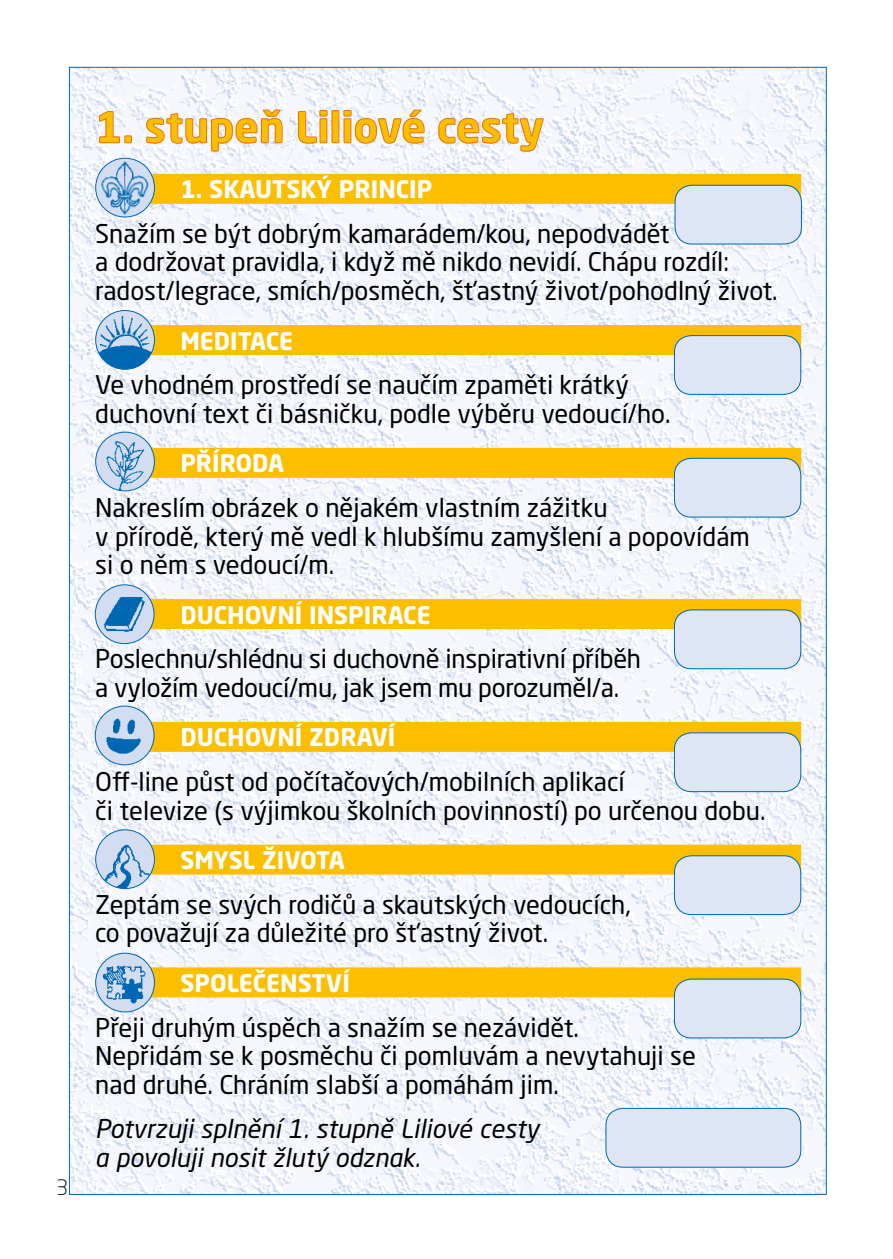
<style>
.page{position:relative;width:893px;height:1259px;background:#fff}
.page>*{position:absolute;margin:0;border:0;box-sizing:border-box;transform-origin:0 0}
.t1{font:700 42px "Neo Sans Pro";color:#fcbf00}
.t2{font:25.5px/28.5px "Neo Sans Pro";color:#000}
.t3{font:italic 25.5px/28.5px "Neo Sans Pro";color:#000}
.t4{font:700 24px "Neo Sans Pro";color:#fff}
.t5{font:300 21px "Neo Sans Pro";color:#000}
</style>
<div class="page">
<img style="left:71px;top:69px;width:754px;height:1123px">
<div style="left:121px;top:174px;width:680px;height:30px;background:#fcbf00"></div>
<div style="left:121px;top:325px;width:680px;height:30px;background:#fcbf00"></div>
<div style="left:121px;top:448px;width:680px;height:30px;background:#fcbf00"></div>
<div style="left:121px;top:599px;width:680px;height:30px;background:#fcbf00"></div>
<div style="left:121px;top:722px;width:680px;height:30px;background:#fcbf00"></div>
<div style="left:121px;top:844px;width:680px;height:30px;background:#fcbf00"></div>
<div style="left:121px;top:967px;width:680px;height:30px;background:#fcbf00"></div>
<svg style="left:99px;top:111px;width:21px;height:32px"></svg>
<div style="left:125px;top:136px;width:7px;height:7px;border:1px solid #ed7004"></div>
<svg style="left:146px;top:110px;width:136px;height:41px"></svg>
<svg style="left:298px;top:111px;width:19px;height:32px"></svg>
<div style="left:320px;top:110px;width:7px;height:6px;border:1px solid #ed7004"></div>
<div style="left:320px;top:119px;width:7px;height:24px;border:1px solid #ed7004"></div>
<div style="left:332px;top:110px;width:7px;height:33px;border:1px solid #ed7004"></div>
<div style="left:344px;top:110px;width:7px;height:6px;border:1px solid #ed7004"></div>
<div style="left:344px;top:119px;width:7px;height:24px;border:1px solid #ed7004"></div>
<svg style="left:355px;top:110px;width:69px;height:33px"></svg>
<svg style="left:438px;top:113px;width:106px;height:39px"></svg>
<div style="left:675px;top:185px;width:126px;height:59px;background:#dee6f5;border-radius:17px"></div>
<div style="left:675px;top:185px;width:127px;height:59px;border:1px solid #0067b2;border-radius:17px"></div>
<img style="left:96px;top:158px;width:58px;height:59px;border-radius:29px">
<div style="left:95px;top:158px;width:60px;height:59px;border:1px solid #0067b2;border-radius:50%"></div>
<div style="left:674px;top:335px;width:127px;height:59px;background:#dee6f5;border-radius:17px"></div>
<div style="left:674px;top:335px;width:127px;height:60px;border:1px solid #0067b2;border-radius:17px"></div>
<img style="left:96px;top:310px;width:58px;height:59px;border-radius:29px">
<div style="left:95px;top:310px;width:60px;height:60px;border:1px solid #0067b2;border-radius:50%"></div>
<div style="left:674px;top:458px;width:127px;height:59px;background:#dee6f5;border-radius:17px"></div>
<div style="left:674px;top:458px;width:127px;height:59px;border:1px solid #0067b2;border-radius:17px"></div>
<img style="left:96px;top:434px;width:58px;height:57px">
<div style="left:95px;top:432px;width:60px;height:59px;border:1px solid #0067b2;border-radius:50%"></div>
<div style="left:674px;top:610px;width:127px;height:59px;background:#dee6f5;border-radius:17px"></div>
<div style="left:674px;top:609px;width:127px;height:60px;border:1px solid #0067b2;border-radius:17px"></div>
<img style="left:95px;top:585px;width:59px;height:58px;border-radius:29px">
<div style="left:95px;top:584px;width:59px;height:60px;border:1px solid #0067b2;border-radius:50%"></div>
<div style="left:674px;top:733px;width:127px;height:58px;background:#dee6f5;border-radius:17px"></div>
<div style="left:674px;top:732px;width:127px;height:60px;border:1px solid #0067b2;border-radius:17px"></div>
<img style="left:95px;top:706px;width:59px;height:56px">
<div style="left:95px;top:705px;width:59px;height:60px;border:1px solid #0067b2;border-radius:50%"></div>
<div style="left:674px;top:855px;width:127px;height:59px;background:#dee6f5;border-radius:17px"></div>
<div style="left:674px;top:855px;width:127px;height:60px;border:1px solid #0067b2;border-radius:17px"></div>
<svg style="left:96px;top:830px;width:58px;height:58px"></svg>
<img style="left:96px;top:834px;width:58px;height:54px">
<div style="left:95px;top:829px;width:60px;height:60px;border:1px solid #0067b2;border-radius:50%"></div>
<div style="left:606px;top:1108px;width:195px;height:59px;background:#dee6f5;border-radius:17px"></div>
<div style="left:606px;top:1108px;width:195px;height:59px;border:1px solid #0067b2;border-radius:17px"></div>
<div style="left:674px;top:979px;width:127px;height:59px;background:#dee6f5;border-radius:17px"></div>
<div style="left:674px;top:978px;width:127px;height:60px;border:1px solid #0067b2;border-radius:17px"></div>
<img style="left:96px;top:953px;width:58px;height:59px;border-radius:29px">
<div style="left:95px;top:952px;width:60px;height:60px;border:1px solid #0067b2;border-radius:50%"></div>
<p class="t5" style="left:56px;top:1174px;width:14px">3</p>
<h1 class="t1" style="left:95px;top:100px;width:450px">1. stupeň Liliové cesty</h1>
<p class="t4" style="left:180px;top:174px;width:254px">1. SKAUTSKÝ PRINCIP</p>
<p class="t2" style="left:95px;top:219px;width:684px">Snažím se být dobrým kamarádem/kou, nepodvádět<br>a dodržovat pravidla, i když mě nikdo nevidí. Chápu rozdíl: radost/legrace, smích/posměch, šťastný život/pohodlný život.</p>
<p class="t4" style="left:180px;top:325px;width:114px">MEDITACE</p>
<p class="t2" style="left:95px;top:370px;width:577px">Ve vhodném prostředí se naučím zpaměti krátký duchovní text či básničku, podle výběru vedoucí/ho.</p>
<p class="t4" style="left:180px;top:448px;width:106px">PŘÍRODA</p>
<p class="t2" style="left:95px;top:493px;width:656px">Nakreslím obrázek o nějakém vlastním zážitku<br>v přírodě, který mě vedl k hlubšímu zamyšlení a popovídám si o něm s vedoucí/m.</p>
<p class="t4" style="left:180px;top:599px;width:252px">DUCHOVNÍ INSPIRACE</p>
<p class="t2" style="left:95px;top:644px;width:547px">Poslechnu/shlédnu si duchovně inspirativní příběh a vyložím vedoucí/mu, jak jsem mu porozuměl/a.</p>
<p class="t4" style="left:180px;top:722px;width:216px">DUCHOVNÍ ZDRAVÍ</p>
<p class="t2" style="left:95px;top:767px;width:672px">Off-line půst od počítačových/mobilních aplikací<br>či televize (s výjimkou školních povinností) po určenou dobu.</p>
<p class="t4" style="left:180px;top:845px;width:166px">SMYSL ŽIVOTA</p>
<p class="t2" style="left:95px;top:889px;width:537px">Zeptám se svých rodičů a skautských vedoucích, co považují za důležité pro šťastný život.</p>
<p class="t4" style="left:180px;top:967px;width:171px">SPOLEČENSTVÍ</p>
<p class="t2" style="left:95px;top:1012px;width:602px">Přeji druhým úspěch a snažím se nezávidět.<br>Nepřidám se k posměchu či pomluvám a nevytahuji se nad druhé. Chráním slabší a pomáhám jim.</p>
<p class="t3" style="left:95px;top:1114px;width:445px">Potvrzuji splnění 1. stupně Liliové cesty a povoluji nosit žlutý odznak.</p>
</div>
